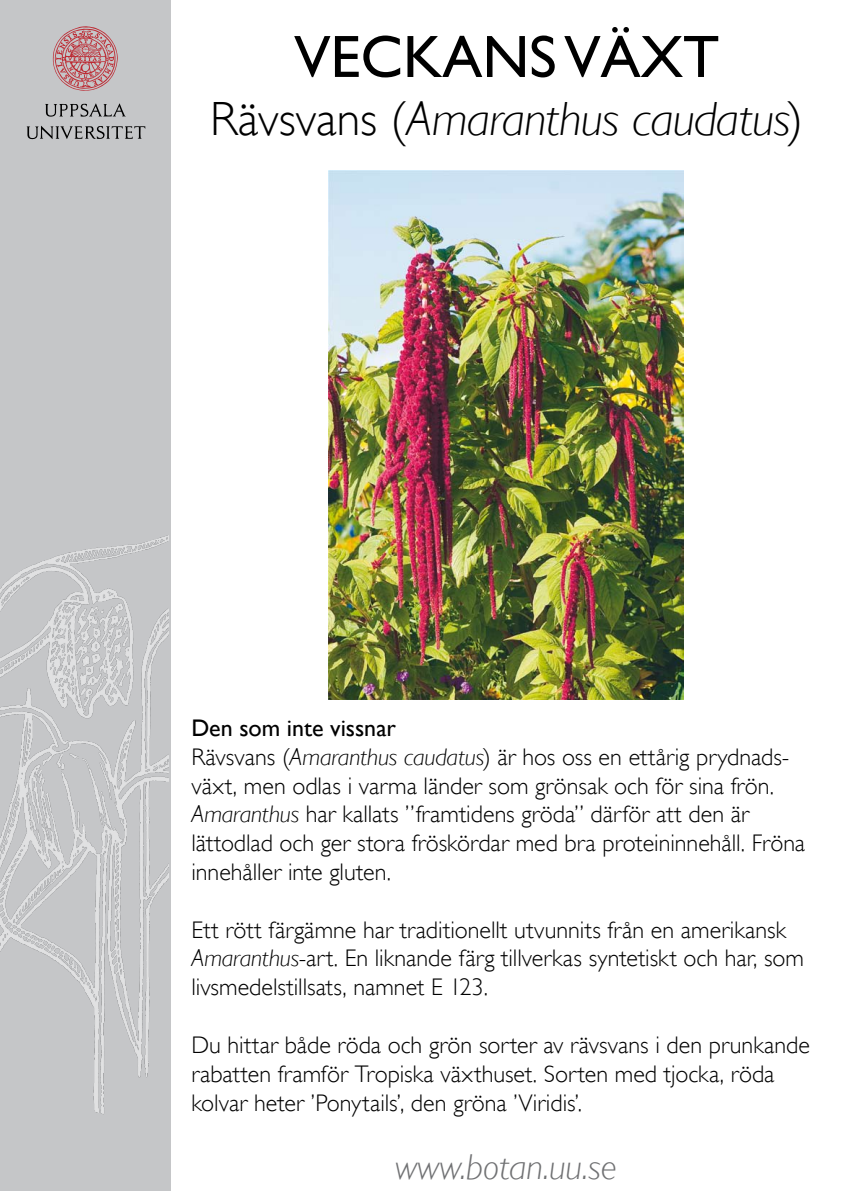
<style>
.page{position:relative;width:842px;height:1191px;background:#fff}
.page>*{position:absolute;margin:0;border:0;box-sizing:border-box;transform-origin:0 0}
.t1{font:60px "Gill Sans";color:#000}
.t2{font:italic 300 48px "Gill Sans";letter-spacing:-.015em;color:#000}
.t3{font:italic 300 36px "Gill Sans";color:#707173}
.t4{font:300 24px/28.8px "Gill Sans";color:#000}
.s1{font-style:normal}
.s2{font-weight:400}
.s3{font-style:italic}
</style>
<div class="page">
<div style="left:0;top:0;width:170px;height:1191px;background:#c5c6c8"></div>
<svg style="left:45px;top:103px;width:81px;height:14px"></svg>
<svg style="left:27px;top:126px;width:118px;height:13px"></svg>
<svg style="left:53px;top:26px;width:65px;height:65px"></svg>
<img style="left:0;top:535px;width:168px;height:580px">
<img style="left:329px;top:170px;width:354px;height:529px">
<h1 class="t1" style="left:294px;top:22px;width:427px">VECKANS VÄXT</h1>
<h2 class="t2" style="left:210px;top:91px;width:595px"><span class="s1">Rävsvans (</span>Amaranthus caudatus<span class="s1">)</span></h2>
<p class="t4" style="left:191px;top:713px;width:615px"><span class="s2">Den som inte vissnar<br></span>Rävsvans (<span class="s3">Amaranthus caudatus</span>) är hos oss en ettårig prydnads&shy;växt, men odlas i varma länder som grönsak och för sina frön.<br><span class="s3">Amaranthus</span> har kallats ”framtidens gröda” därför att den är lättodlad och ger stora fröskördar med bra proteininnehåll. Fröna innehåller inte gluten.</p>
<p class="t4" style="left:191px;top:915px;width:614px">Ett rött färgämne har traditionellt utvunnits från en amerikansk<br><span class="s3">Amaranthus</span>-art. En liknande färg tillverkas syntetiskt och har, som livsmedelstillsats, namnet E 123.</p>
<p class="t4" style="left:191px;top:1030px;width:620px">Du hittar både röda och grön sorter av rävsvans i den prunkande rabatten framför Tropiska växthuset. Sorten med tjocka, röda kolvar heter ’Ponytails’, den gröna ’Viridis’.</p>
<h3 class="t3" style="left:395px;top:1146px;width:223px">www.botan.uu.se</h3>
</div>
